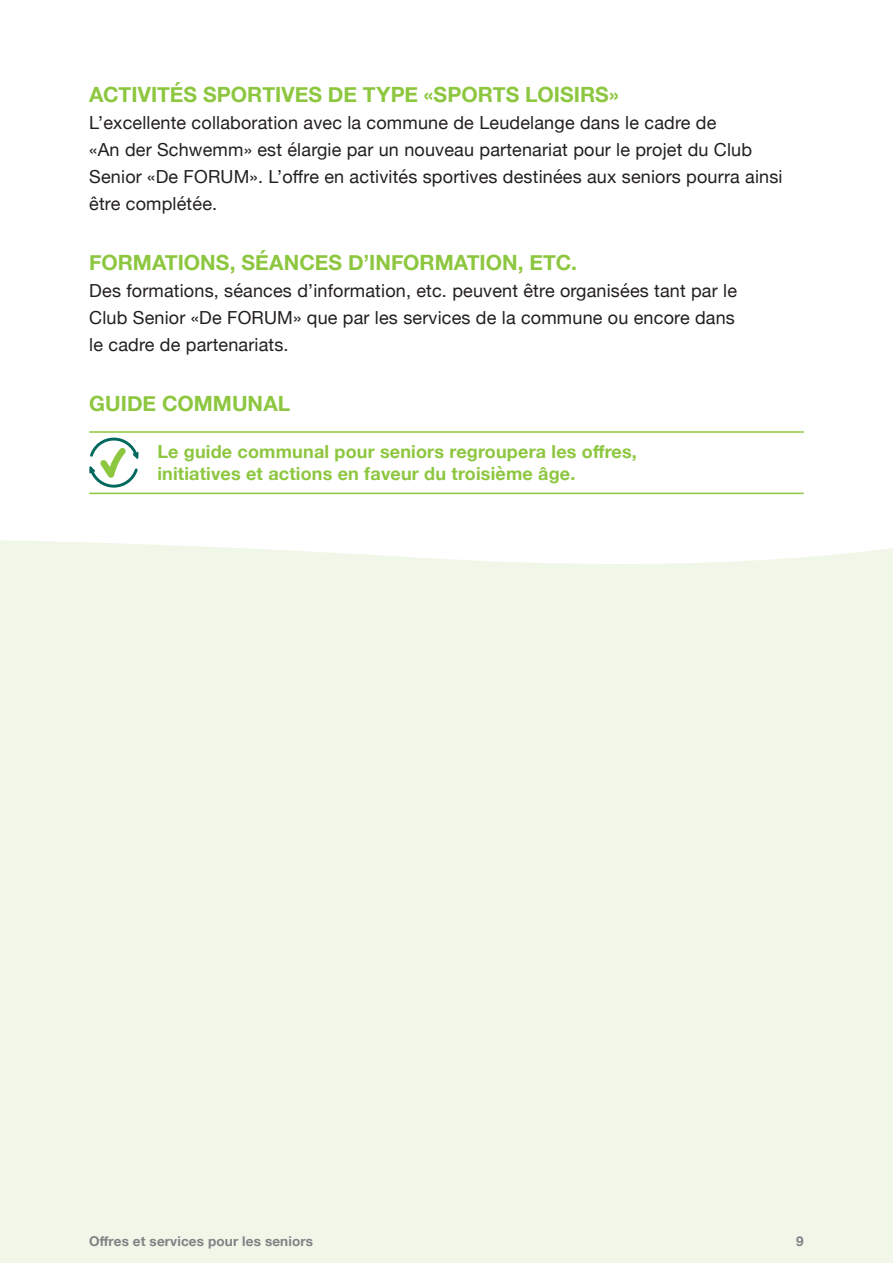
<style>
.page{position:relative;width:893px;height:1263px;background:#fff}
.page>*{position:absolute;margin:0;border:0;box-sizing:border-box;transform-origin:0 0}
.t1{font:700 21px "Helvetica Neue";color:#8dc63f}
.t2{font:18px/27px "Helvetica Neue";letter-spacing:.01em;color:#231f20}
.t3{font:700 18px/21.6px "Helvetica Neue";letter-spacing:.01em;color:#8dc63f}
.t4{font:700 13.5px "Helvetica Neue";letter-spacing:.01em;color:#808285}
</style>
<div class="page">
<div style="left:0;top:540px;width:893px;height:723px;background:#f0f7e8"></div>
<hr style="left:89px;top:431px;width:715px;height:2px;background:#8dc63f">
<hr style="left:89px;top:493px;width:715px;height:1px;background:#8dc63f">
<svg style="left:89px;top:438px;width:49px;height:50px"></svg>
<p class="t1" style="left:89px;top:78px;width:531px">ACTIVITÉS SPORTIVES DE TYPE «SPORTS LOISIRS»</p>
<p class="t2" style="left:89px;top:110px;width:695px">L’excellente collaboration avec la commune de Leudelange dans le cadre de<br>«An der Schwemm» est élargie par un nouveau partenariat pour le projet du Club Senior «De FORUM». L’offre en activités sportives destinées aux seniors pourra ainsi être complétée.</p>
<p class="t1" style="left:89px;top:246px;width:489px">FORMATIONS, SÉANCES D’INFORMATION, ETC.</p>
<p class="t2" style="left:89px;top:278px;width:649px;text-align:justify">Des formations, séances d’information, etc. peuvent être organisées tant par le Club Senior «De FORUM» que par les services de la commune ou encore dans le cadre de partenariats.</p>
<p class="t1" style="left:89px;top:387px;width:203px">GUIDE COMMUNAL</p>
<p class="t3" style="left:157px;top:441px;width:481px">Le guide communal pour seniors regroupera les offres, initiatives et actions en faveur du troisième âge.</p>
<p class="t4" style="left:89px;top:1231px;width:225px">Offres et services pour les seniors</p>
<p class="t4" style="left:796px;top:1231px;width:9px">9</p>
</div>
